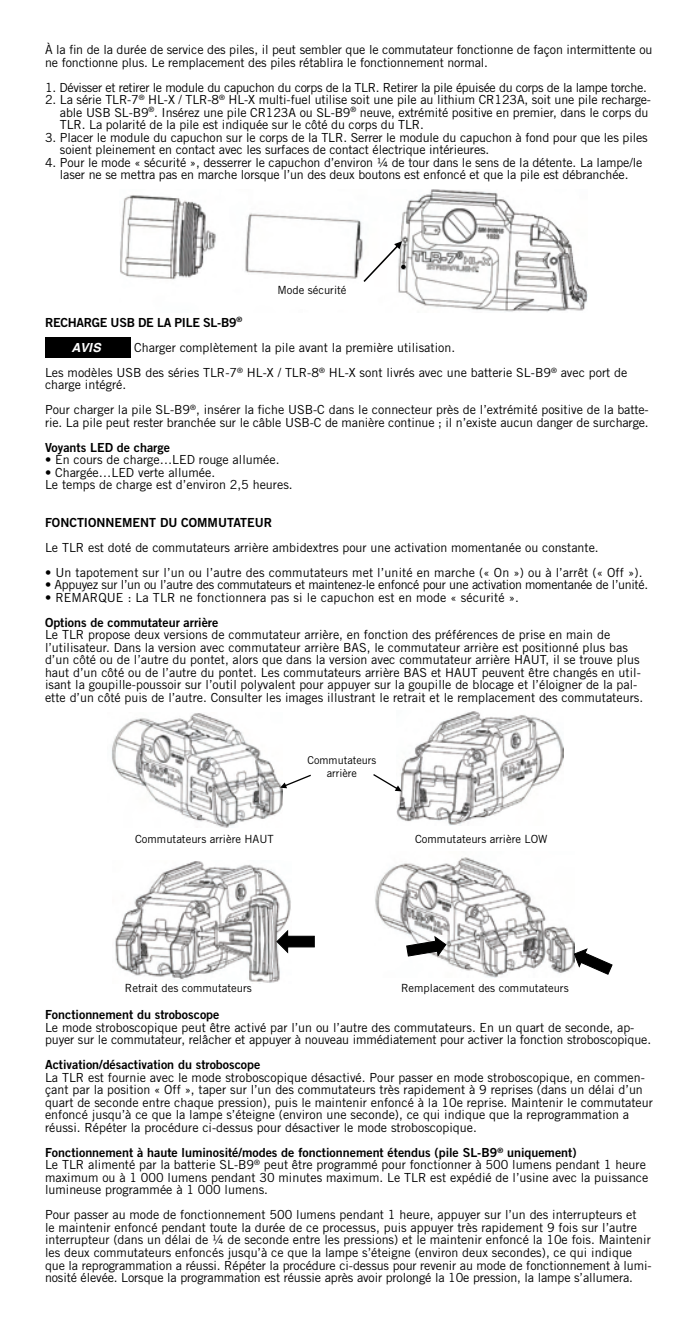
<style>
.page{position:relative;width:698px;height:1328px;background:#fff}
.page>*{position:absolute;margin:0;border:0;box-sizing:border-box;transform-origin:0 0}
.WARNING_BODY{font:12.5px/12.5px "Trade Gothic LT Std";color:#000}
.WARNING_BODY-2{font:12.5px "Trade Gothic LT Std Bd 2";color:#000}
.WARNING_BODY-3{font:12.5px "Trade Gothic LT Std";letter-spacing:-.025em;color:#000}
.WARNING_BODY-4{font:12.5px "Trade Gothic LT Std Bd 2";letter-spacing:-.025em;color:#000}
.t1{font:italic 700 12.5px "Helvetica";color:#fff}
.diagram_labels{font:11.25px "Trade Gothic LT Std";color:#000}
.diagram_labels-2{font:10.75px/13px "Trade Gothic LT Std";color:#000;text-align:center}
</style>
<div class="page">
<img style="left:120px;top:189px;width:467px;height:123px">
<svg style="left:363px;top:241px;width:42px;height:41px"></svg>
<img style="left:397px;top:711px;width:166px;height:114px">
<img style="left:115px;top:861px;width:176px;height:122px">
<img style="left:375px;top:857px;width:199px;height:120px">
<img style="left:111px;top:713px;width:171px;height:115px">
<svg style="left:280px;top:774px;width:31px;height:14px"></svg>
<svg style="left:373px;top:774px;width:28px;height:17px"></svg>
<svg style="left:275px;top:928px;width:40px;height:26px"></svg>
<svg style="left:573px;top:947px;width:39px;height:28px"></svg>
<svg style="left:405px;top:935px;width:42px;height:23px"></svg>
<div style="left:45px;top:337px;width:86px;height:21px;background:#000"></div>
<p class="WARNING_BODY" style="left:45px;top:43px;width:609px">À la fin de la durée de service des piles, il peut sembler que le commutateur fonctionne de façon intermittente ou ne fonctionne plus. Le remplacement des piles rétablira le fonctionnement normal.</p>
<p class="WARNING_BODY-3" style="left:45px;top:80px;width:603px">1. Dévisser et retirer le module du capuchon du corps de la TLR. Retirer la pile épuisée du corps de la lampe torche.</p>
<p class="WARNING_BODY" style="left:60px;top:93px;width:592px;text-indent:-15px">2. La série TLR-7<sup>®</sup> HL-X / TLR-8<sup>®</sup> HL-X multi-fuel utilise soit une pile au lithium CR123A, soit une pile recharge&shy;able USB SL-B9<sup>®</sup>. Insérez une pile CR123A ou SL-B9<sup>®</sup> neuve, extrémité positive en premier, dans le corps du<br>TLR. La polarité de la pile est indiquée sur le côté du corps du TLR.</p>
<p class="WARNING_BODY" style="left:60px;top:131px;width:589px;text-indent:-15px">3. Placer le module du capuchon sur le corps de la TLR. Serrer le module du capuchon à fond pour que les piles soient pleinement en contact avec les surfaces de contact électrique intérieures.</p>
<p class="WARNING_BODY" style="left:45px;top:156px;width:598px;text-align:center">4. Pour le mode « sécurité », desserrer le capuchon d’environ ¼ de tour dans le sens de la détente. La lampe/le laser ne se mettra pas en marche lorsque l’un des deux boutons est enfoncé et que la pile est débranchée.</p>
<p class="diagram_labels" style="left:277px;top:284px;width:71px">Mode sécurité</p>
<p class="WARNING_BODY-4" style="left:45px;top:314px;width:199px">RECHARGE USB DE LA PILE SL-B9<sup>®</sup></p>
<p class="WARNING_BODY" style="left:134px;top:341px;width:322px">Charger complètement la pile avant la première utilisation.</p>
<p class="WARNING_BODY" style="left:45px;top:366px;width:583px">Les modèles USB des séries TLR-7<sup>®</sup> HL-X / TLR-8<sup>®</sup> HL-X sont livrés avec une batterie SL-B9<sup>®</sup> avec port de charge intégré.</p>
<p class="WARNING_BODY" style="left:45px;top:403px;width:605px">Pour charger la pile SL-B9<sup>®</sup>, insérer la fiche USB-C dans le connecteur près de l’extrémité positive de la batte&shy;rie. La pile peut rester branchée sur le câble USB-C de manière continue ; il n’existe aucun danger de surcharge.</p>
<p class="WARNING_BODY-2" style="left:45px;top:439px;width:126px">Voyants LED de charge</p>
<p class="WARNING_BODY" style="left:45px;top:453px;width:236px">• En cours de charge…LED rouge allumée.</p>
<p class="WARNING_BODY" style="left:45px;top:466px;width:172px">• Chargée…LED verte allumée.</p>
<p class="WARNING_BODY" style="left:45px;top:478px;width:249px">Le temps de charge est d’environ 2,5 heures.</p>
<p class="WARNING_BODY-2" style="left:45px;top:514px;width:229px">FONCTIONNEMENT DU COMMUTATEUR</p>
<p class="WARNING_BODY" style="left:45px;top:541px;width:555px">Le TLR est doté de commutateurs arrière ambidextres pour une activation momentanée ou constante.</p>
<p class="WARNING_BODY" style="left:45px;top:566px;width:599px">• Un tapotement sur l’un ou l’autre des commutateurs met l’unité en marche (« On ») ou à l’arrêt (« Off »).</p>
<p class="WARNING_BODY-3" style="left:45px;top:577px;width:604px">• Appuyez sur l’un ou l’autre des commutateurs et maintenez-le enfoncé pour une activation momentanée de l’unité.</p>
<p class="WARNING_BODY" style="left:45px;top:591px;width:475px">• REMARQUE : La TLR ne fonctionnera pas si le capuchon est en mode « sécurité ».</p>
<p class="WARNING_BODY-2" style="left:45px;top:614px;width:175px">Options de commutateur arrière</p>
<p class="WARNING_BODY" style="left:45px;top:628px;width:599px">Le TLR propose deux versions de commutateur arrière, en fonction des préférences de prise en main de l’utilisateur. Dans la version avec commutateur arrière BAS, le commutateur arrière est positionné plus bas d’un côté ou de l’autre du pontet, alors que dans la version avec commutateur arrière HAUT, il se trouve plus haut d’un côté ou de l’autre du pontet. Les commutateurs arrière BAS et HAUT peuvent être changés en util&shy;isant la goupille-poussoir sur l’outil polyvalent pour appuyer sur la goupille de blocage et l’éloigner de la pal&shy;ette d’un côté puis de l’autre. Consulter les images illustrant le retrait et le remplacement des commutateurs.</p>
<p class="t1" style="left:72px;top:340px;width:31px">AVIS</p>
<p class="diagram_labels-2" style="left:307px;top:753px;width:70px">Commutateurs arrière</p>
<p class="diagram_labels" style="left:135px;top:832px;width:140px">Commutateurs arrière HAUT</p>
<p class="diagram_labels" style="left:415px;top:832px;width:134px">Commutateurs arrière LOW</p>
<p class="diagram_labels" style="left:125px;top:981px;width:128px">Retrait des commutateurs</p>
<p class="diagram_labels" style="left:401px;top:981px;width:169px">Remplacement des commutateurs</p>
<p class="WARNING_BODY-2" style="left:45px;top:1007px;width:176px">Fonctionnement du stroboscope</p>
<p class="WARNING_BODY" style="left:45px;top:1021px;width:607px">Le mode stroboscopique peut être activé par l’un ou l’autre des commutateurs. En un quart de seconde, ap&shy;puyer sur le commutateur, relâcher et appuyer à nouveau immédiatement pour activer la fonction stroboscopique.</p>
<p class="WARNING_BODY-2" style="left:45px;top:1057px;width:217px">Activation/désactivation du stroboscope</p>
<p class="WARNING_BODY" style="left:45px;top:1071px;width:609px">La TLR est fournie avec le mode stroboscopique désactivé. Pour passer en mode stroboscopique, en commen&shy;çant par la position « Off », taper sur l’un des commutateurs très rapidement à 9 reprises (dans un délai d’un quart de seconde entre chaque pression), puis le maintenir enfoncé à la 10e reprise. Maintenir le commutateur enfoncé jusqu’à ce que la lampe s’éteigne (environ une seconde), ce qui indique que la reprogrammation a réussi. Répéter la procédure ci-dessus pour désactiver le mode stroboscopique.</p>
<p class="WARNING_BODY-2" style="left:45px;top:1144px;width:533px">Fonctionnement à haute luminosité/modes de fonctionnement étendus (pile SL-B9<sup>®</sup> uniquement)</p>
<p class="WARNING_BODY" style="left:45px;top:1158px;width:605px">Le TLR alimenté par la batterie SL-B9<sup>®</sup> peut être programmé pour fonctionner à 500 lumens pendant 1 heure maximum ou à 1 000 lumens pendant 30 minutes maximum. Le TLR est expédié de l’usine avec la puissance lumineuse programmée à 1 000 lumens.</p>
<p class="WARNING_BODY" style="left:45px;top:1208px;width:608px">Pour passer au mode de fonctionnement 500 lumens pendant 1 heure, appuyer sur l’un des interrupteurs et<br>le maintenir enfoncé pendant toute la durée de ce processus, puis appuyer très rapidement 9 fois sur l’autre interrupteur (dans un délai de ¼ de seconde entre les pressions) et le maintenir enfoncé la 10e fois. Maintenir les deux commutateurs enfoncés jusqu’à ce que la lampe s’éteigne (environ deux secondes), ce qui indique que la reprogrammation a réussi. Répéter la procédure ci-dessus pour revenir au mode de fonctionnement à lumi&shy;nosité élevée. Lorsque la programmation est réussie après avoir prolongé la 10e pression, la lampe s’allumera.</p>
</div>
